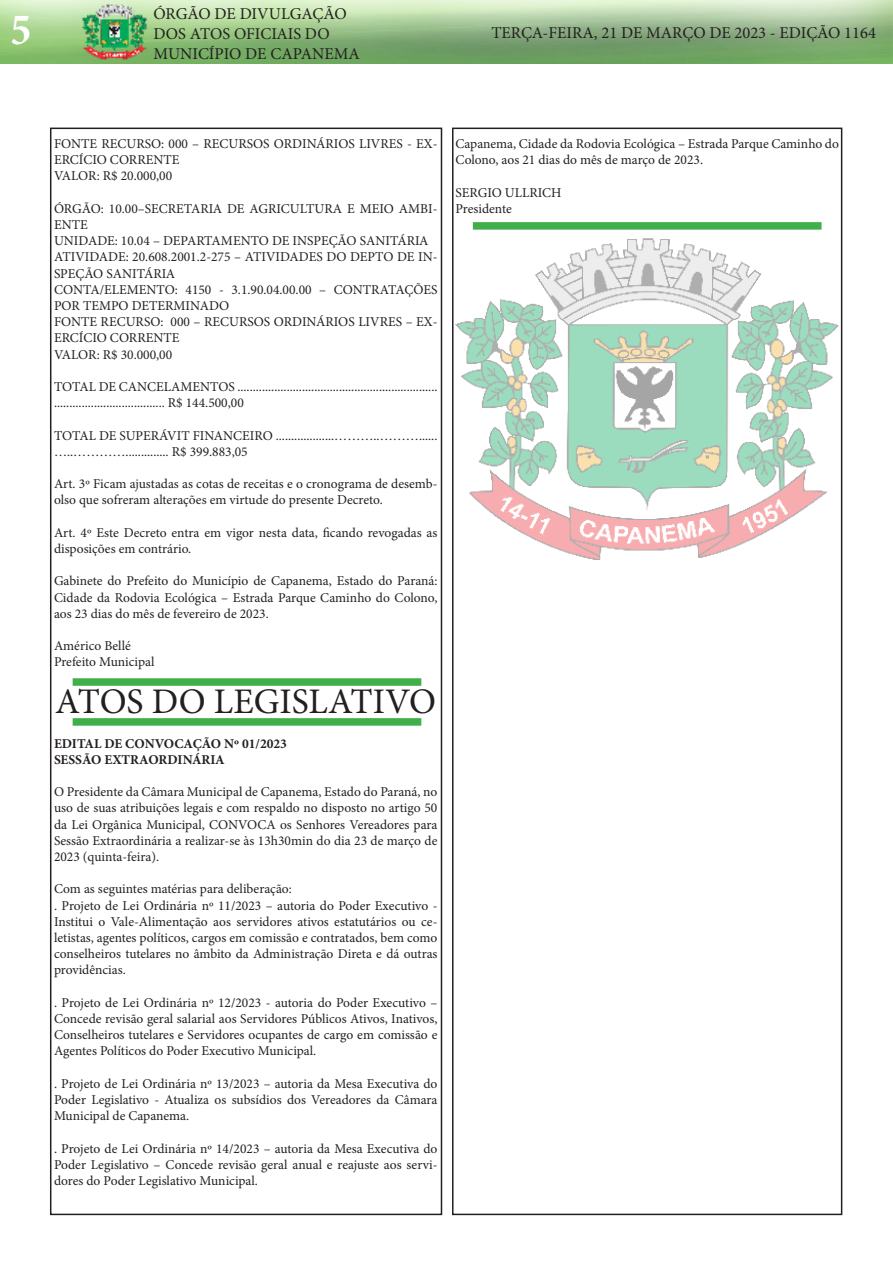
<style>
.page{position:relative;width:893px;height:1263px;background:#fff}
.page>*{position:absolute;margin:0;border:0;box-sizing:border-box;transform-origin:0 0}
.t1{font:700 condensed 45px "Minion Pro";color:#fff}
.t2{font:36px "Minion Pro";color:#231f20}
.t3{font:16.5px/19.8px "Minion Pro";color:#231f20}
.t4{font:13.5px/16.2px "Minion Pro";color:#231f20}
.t5{font:700 13.5px "Minion Pro";color:#231f20}
</style>
<div class="page">
<div style="left:50px;top:128px;width:392px;height:1087px;border:2px solid #231f20"></div>
<img style="left:0;top:0;width:893px;height:64px">
<div style="left:452px;top:128px;width:390px;height:1087px;border:2px solid #231f20"></div>
<div style="left:73px;top:678px;width:348px;height:8px;background:#40ae49"></div>
<div style="left:73px;top:718px;width:348px;height:8px;background:#40ae49"></div>
<div style="left:473px;top:222px;width:348px;height:8px;background:#40ae49"></div>
<img style="left:455px;top:238px;width:384px;height:322px">
<h1 class="t1" style="left:11px;top:-1px;width:22px">5</h1>
<p class="t3" style="left:153px;top:4px;width:208px">ÓRGÃO DE DIVULGAÇÃO<br>DOS ATOS OFICIAIS DO<br>MUNICÍPIO DE CAPANEMA</p>
<p class="t3" style="left:491px;top:23px;width:386px">TERÇA-FEIRA, 21 DE MARÇO DE 2023 - EDIÇÃO 1164</p>
<p class="t4" style="left:54px;top:136px;width:385px">FONTE RECURSO: 000 – RECURSOS ORDINÁRIOS LIVRES - EX-<br>ERCÍCIO CORRENTE</p>
<p class="t4" style="left:54px;top:168px;width:120px">VALOR: R$ 20.000,00</p>
<p class="t4" style="left:54px;top:200px;width:385px">ÓRGÃO: 10.00–SECRETARIA DE AGRICULTURA E MEIO AMBI-<br>ENTE</p>
<p class="t4" style="left:54px;top:233px;width:376px">UNIDADE: 10.04 – DEPARTAMENTO DE INSPEÇÃO SANITÁRIA</p>
<p class="t4" style="left:54px;top:249px;width:385px">ATIVIDADE: 20.608.2001.2-275 – ATIVIDADES DO DEPTO DE IN-<br>SPEÇÃO SANITÁRIA</p>
<p class="t4" style="left:54px;top:281px;width:385px">CONTA/ELEMENTO: 4150 - 3.1.90.04.00.00 – CONTRATAÇÕES<br>POR TEMPO DETERMINADO</p>
<p class="t4" style="left:54px;top:314px;width:385px">FONTE RECURSO: 000 – RECURSOS ORDINÁRIOS LIVRES – EX-<br>ERCÍCIO CORRENTE</p>
<p class="t4" style="left:54px;top:346px;width:120px">VALOR: R$ 30.000,00</p>
<p class="t4" style="left:54px;top:379px;width:385px">TOTAL DE CANCELAMENTOS ................................................................. .................................... R$ 144.500,00</p>
<p class="t4" style="left:54px;top:427px;width:385px">TOTAL DE SUPERÁVIT FINANCEIRO ...................………..………...... …..………….............. R$ 399.883,05</p>
<p class="t4" style="left:54px;top:476px;width:385px">Art. 3º Ficam ajustadas as cotas de receitas e o cronograma de desemb&shy;olso que sofreram alterações em virtude do presente Decreto.</p>
<p class="t4" style="left:54px;top:524px;width:385px">Art. 4º Este Decreto entra em vigor nesta data, ficando revogadas as disposições em contrário.</p>
<p class="t4" style="left:54px;top:573px;width:385px;text-align:justify">Gabinete do Prefeito do Município de Capanema, Estado do Paraná:<br>Cidade da Rodovia Ecológica – Estrada Parque Caminho do Colono, aos 23 dias do mês de fevereiro de 2023.</p>
<p class="t4" style="left:54px;top:638px;width:78px">Américo Bellé</p>
<p class="t4" style="left:54px;top:654px;width:102px">Prefeito Municipal</p>
<p class="t2" style="left:55px;top:678px;width:382px">ATOS DO LEGISLATIVO</p>
<p class="t5" style="left:54px;top:734px;width:234px">EDITAL DE CONVOCAÇÃO Nº 01/2023</p>
<p class="t5" style="left:54px;top:750px;width:172px">SESSÃO EXTRAORDINÁRIA</p>
<p class="t4" style="left:54px;top:784px;width:385px;text-align:justify">O Presidente da Câmara Municipal de Capanema, Estado do Paraná, no uso de suas atribuições legais e com respaldo no disposto no artigo 50 da Lei Orgânica Municipal, CONVOCA os Senhores Vereadores para Sessão Extraordinária a realizar-se às 13h30min do dia 23 de março de 2023 (quinta-feira).</p>
<p class="t4" style="left:54px;top:881px;width:239px">Com as seguintes matérias para deliberação:</p>
<p class="t4" style="left:54px;top:897px;width:385px;text-align:justify">. Projeto de Lei Ordinária nº 11/2023 – autoria do Poder Executivo - Institui o Vale-Alimentação aos servidores ativos estatutários ou ce&shy;letistas, agentes políticos, cargos em comissão e contratados, bem como conselheiros tutelares no âmbito da Administração Direta e dá outras providências.</p>
<p class="t4" style="left:54px;top:994px;width:385px;text-align:justify">. Projeto de Lei Ordinária nº 12/2023 - autoria do Poder Executivo – Concede revisão geral salarial aos Servidores Públicos Ativos, Inativos, Conselheiros tutelares e Servidores ocupantes de cargo em comissão e Agentes Políticos do Poder Executivo Municipal.</p>
<p class="t4" style="left:54px;top:1075px;width:385px;text-align:justify">. Projeto de Lei Ordinária nº 13/2023 – autoria da Mesa Executiva do Poder Legislativo - Atualiza os subsídios dos Vereadores da Câmara Municipal de Capanema.</p>
<p class="t4" style="left:54px;top:1140px;width:385px;text-align:justify">. Projeto de Lei Ordinária nº 14/2023 – autoria da Mesa Executiva do Poder Legislativo – Concede revisão geral anual e reajuste aos servi&shy;dores do Poder Legislativo Municipal.</p>
<p class="t4" style="left:455px;top:136px;width:385px">Capanema, Cidade da Rodovia Ecológica – Estrada Parque Caminho do<br>Colono, aos 21 dias do mês de março de 2023.</p>
<p class="t4" style="left:455px;top:184px;width:108px">SERGIO ULLRICH</p>
<p class="t4" style="left:455px;top:200px;width:58px">Presidente</p>
</div>
